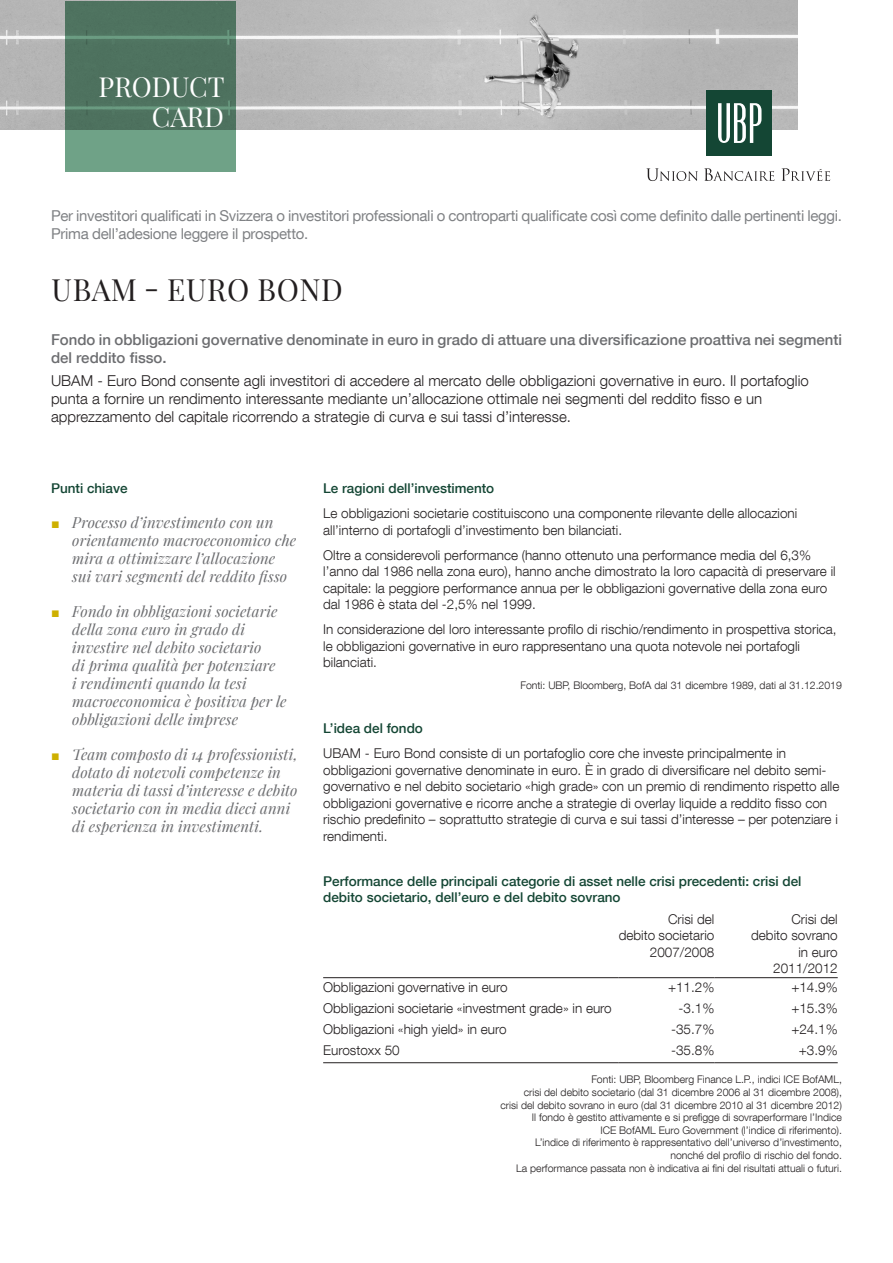
<style>
.page{position:relative;width:893px;height:1263px;background:#fff}
.page>*{position:absolute;margin:0;border:0;box-sizing:border-box;transform-origin:0 0}
.nom_du_fonds{font:30px "Playfair Display";letter-spacing:.02em;color:#231f20}
.t1{font:27px "Playfair Display";color:#fff}
.t2{font:italic 15px/18px "Playfair Display";letter-spacing:.005em;color:#6c6d70}
.Texte_Intro{font:300 15px/18px "Helvetica Neue LT Com";color:#231f20}
.For_qualified_invest{font:15px/18px "Helvetica Neue LT Com";letter-spacing:-.02em;color:#808285}
.Texte_Intro_65{font:500 15px/18px "Helvetica Neue LT Com";color:#6c6d70}
.Texte{font:300 13.5px/16.5px "Helvetica Neue LT Com";color:#231f20}
.Titre_Niv_2{font:500 13.5px/16.5px "Helvetica Neue LT Com";color:#144634}
.Sources{font:300 10.5px/12.6px "Helvetica Neue LT Com";color:#231f20;text-align:right}
.s1{font-family:"Arial";font-style:normal;font-size:14.25px;color:#ceb000}
</style>
<div class="page">
<hr style="left:323px;top:1062px;width:296px;height:1px;background:#231f20">
<hr style="left:619px;top:1062px;width:95px;height:1px;background:#231f20">
<hr style="left:714px;top:1062px;width:124px;height:1px;background:#231f20">
<hr style="left:323px;top:977px;width:296px;height:1px;background:#231f20">
<hr style="left:619px;top:977px;width:95px;height:1px;background:#231f20">
<hr style="left:714px;top:977px;width:124px;height:1px;background:#231f20">
<img style="left:0;top:0;width:797px;height:130px">
<svg style="left:65px;top:1px;width:170px;height:170px;background:#577f69"></svg>
<svg style="left:646px;top:168px;width:52px;height:13px"></svg>
<svg style="left:704px;top:168px;width:70px;height:13px"></svg>
<svg style="left:781px;top:168px;width:49px;height:13px"></svg>
<div style="left:706px;top:90px;width:66px;height:66px;background:#144634"></div>
<svg style="left:718px;top:103px;width:43px;height:40px"></svg>
<p class="t1" style="left:99px;top:66px;width:128px">PRODUCT</p>
<p class="t1" style="left:152px;top:96px;width:74px">CARD</p>
<p class="For_qualified_invest" style="left:51px;top:206px;width:792px">Per investitori qualificati in Svizzera o investitori professionali o controparti qualificate così come definito dalle pertinenti leggi.<br>Prima dell’adesione leggere il prospetto.</p>
<p class="nom_du_fonds" style="left:52px;top:267px;width:293px">UBAM - EURO BOND</p>
<p class="Texte_Intro_65" style="left:51px;top:331px;width:792px">Fondo in obbligazioni governative denominate in euro in grado di attuare una diversificazione proattiva nei segmenti del reddito fisso.</p>
<p class="Texte_Intro" style="left:51px;top:371px;width:759px">UBAM - Euro Bond consente agli investitori di accedere al mercato delle obbligazioni governative in euro. Il portafoglio punta a fornire un rendimento interessante mediante un’allocazione ottimale nei segmenti del reddito fisso e un apprezzamento del capitale ricorrendo a strategie di curva e sui tassi d’interesse.</p>
<p class="Titre_Niv_2" style="left:51px;top:480px;width:78px">Punti chiave</p>
<p class="t2" style="left:72px;top:512px;width:225px;text-indent:-21px"><span class="s1">■</span> Processo d’investimento con un orientamento macroeconomico che mira a ottimizzare l’allocazione sui vari segmenti del reddito fisso</p>
<p class="t2" style="left:72px;top:601px;width:216px;text-indent:-21px"><span class="s1">■</span> Fondo in obbligazioni societarie della zona euro in grado di investire nel debito societario<br>di prima qualità per potenziare<br>i rendimenti quando la tesi macroeconomica è positiva per le obbligazioni delle imprese</p>
<p class="t2" style="left:72px;top:744px;width:227px;text-indent:-21px"><span class="s1">■</span> Team composto di 14 professionisti, dotato di notevoli competenze in materia di tassi d’interesse e debito societario con in media dieci anni di esperienza in investimenti.</p>
<p class="Titre_Niv_2" style="left:323px;top:480px;width:173px">Le ragioni dell’investimento</p>
<p class="Texte" style="left:323px;top:505px;width:476px">Le obbligazioni societarie costituiscono una componente rilevante delle allocazioni all’interno di portafogli d’investimento ben bilanciati.</p>
<p class="Texte" style="left:323px;top:546px;width:514px">Oltre a considerevoli performance (hanno ottenuto una performance media del 6,3% l’anno dal 1986 nella zona euro), hanno anche dimostrato la loro capacità di preservare il capitale: la peggiore performance annua per le obbligazioni governative della zona euro dal 1986 è stata del -2,5% nel 1999.</p>
<p class="Texte" style="left:323px;top:621px;width:515px">In considerazione del loro interessante profilo di rischio/rendimento in prospettiva storica, le obbligazioni governative in euro rappresentano una quota notevole nei portafogli bilanciati.</p>
<p class="Sources" style="left:520px;top:678px;width:323px">Fonti: UBP, Bloomberg, BofA dal 31 dicembre 1989, dati al 31.12.2019</p>
<p class="Titre_Niv_2" style="left:323px;top:720px;width:101px">L’idea del fondo</p>
<p class="Texte" style="left:323px;top:745px;width:518px">UBAM - Euro Bond consiste di un portafoglio core che investe principalmente in obbligazioni governative denominate in euro. È in grado di diversificare nel debito semi&shy;governativo e nel debito societario «high grade» con un premio di rendimento rispetto alle obbligazioni governative e ricorre anche a strategie di overlay liquide a reddito fisso con rischio predefinito – soprattutto strategie di curva e sui tassi d’interesse – per potenziare i rendimenti.</p>
<p class="Titre_Niv_2" style="left:323px;top:872px;width:480px">Performance delle principali categorie di asset nelle crisi precedenti: crisi del debito societario, dell’euro e del debito sovrano</p>
<p class="Texte" style="left:619px;top:910px;width:97px;text-align:right">Crisi del<br>debito societario</p>
<p class="Texte" style="left:650px;top:943px;width:66px">2007/2008</p>
<p class="Texte" style="left:751px;top:910px;width:88px;text-align:right">Crisi del<br>debito sovrano in euro</p>
<p class="Texte" style="left:773px;top:960px;width:66px">2011/2012</p>
<p class="Texte" style="left:323px;top:978px;width:186px">Obbligazioni governative in euro</p>
<p class="Texte" style="left:668px;top:978px;width:48px">+11.2%</p>
<p class="Texte" style="left:791px;top:978px;width:48px">+14.9%</p>
<p class="Texte" style="left:323px;top:999px;width:290px">Obbligazioni societarie «investment grade» in euro</p>
<p class="Texte" style="left:679px;top:999px;width:37px">-3.1%</p>
<p class="Texte" style="left:791px;top:999px;width:48px">+15.3%</p>
<p class="Texte" style="left:323px;top:1021px;width:185px">Obbligazioni «high yield» in euro</p>
<p class="Texte" style="left:671px;top:1021px;width:45px">-35.7%</p>
<p class="Texte" style="left:791px;top:1021px;width:48px">+24.1%</p>
<p class="Texte" style="left:323px;top:1042px;width:78px">Eurostoxx 50</p>
<p class="Texte" style="left:671px;top:1042px;width:45px">-35.8%</p>
<p class="Texte" style="left:799px;top:1042px;width:40px">+3.9%</p>
<p class="Sources" style="left:500px;top:1073px;width:343px">Fonti: UBP, Bloomberg Finance L.P., indici ICE BofAML,<br>crisi del debito societario (dal 31 dicembre 2006 al 31 dicembre 2008),<br>crisi del debito sovrano in euro (dal 31 dicembre 2010 al 31 dicembre 2012)</p>
<p class="Sources" style="left:532px;top:1111px;width:312px">Il fondo è gestito attivamente e si prefigge di sovraperformare l’Indice</p>
<p class="Sources" style="left:600px;top:1123px;width:243px">ICE BofAML Euro Government (l’indice di riferimento).</p>
<p class="Sources" style="left:535px;top:1136px;width:308px">L’indice di riferimento è rappresentativo dell’universo d’investimento,</p>
<p class="Sources" style="left:670px;top:1149px;width:173px">nonché del profilo di rischio del fondo.</p>
<p class="Sources" style="left:516px;top:1161px;width:327px">La performance passata non è indicativa ai fini del risultati attuali o futuri.</p>
</div>
